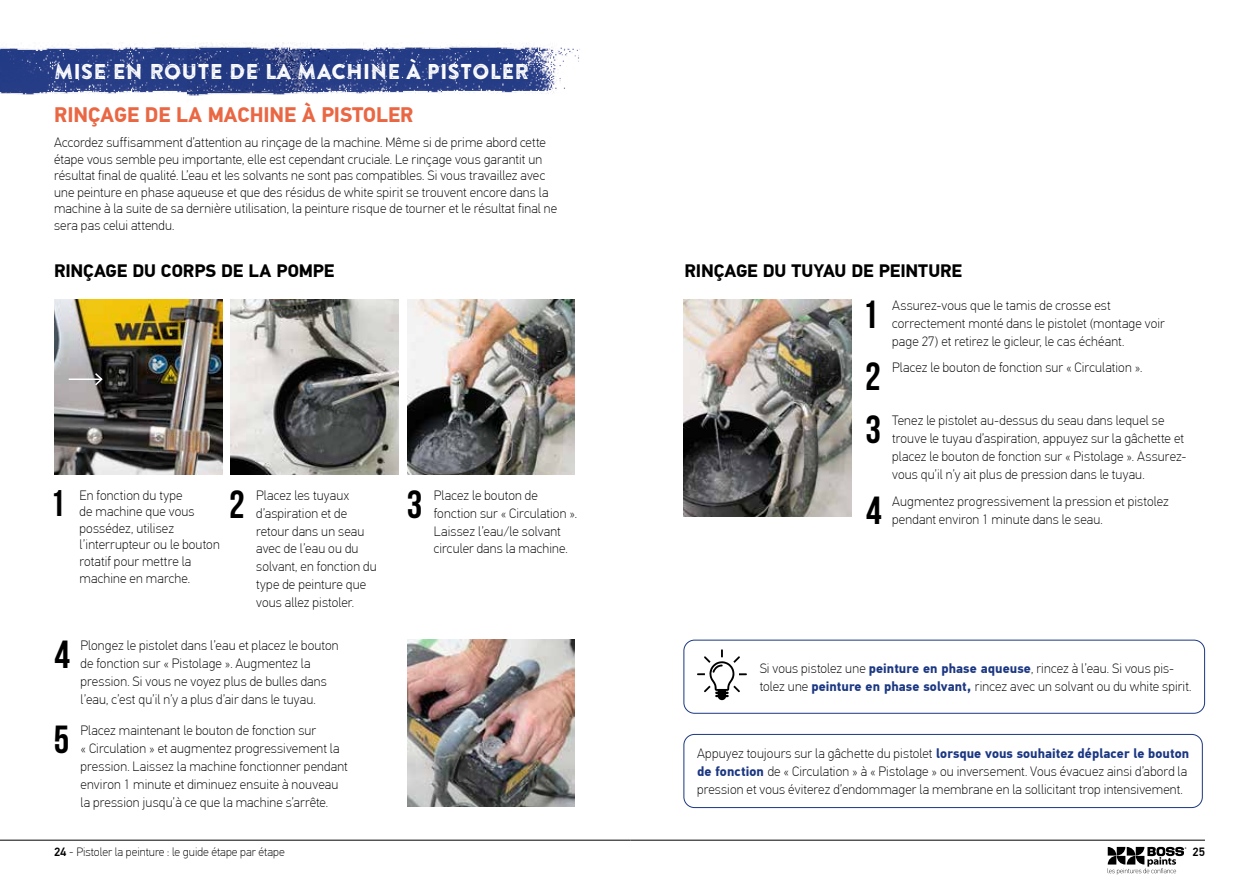
<style>
.page{position:relative;width:1259px;height:893px;background:#fff}
.page>*{position:absolute;margin:0;border:0;box-sizing:border-box;transform-origin:0 0}
.t1{font:700 39.15px "Bebas Neue";color:#000}
.t2{font:700 37.05px "Bebas Neue";color:#000}
.t3{font:21.45px "Brandon Printed Two";color:#fff}
.t4{font:700 21px "PF Din Text Pro";color:#ea6744}
.t5{font:700 18px "PF Din Text Pro";letter-spacing:-.005em;color:#000}
.t6{font:100 13.5px/18px "PF Din Text Pro";letter-spacing:.01em;color:#000}
.t7{font:100 12px "PF Din Text Pro";color:#000}
.t8{font:500 12px "PF Din Text Pro";color:#000}
.s1{font-weight:700;color:#1b3782}
.s2{font-weight:500}
</style>
<div class="page">
<img style="left:683px;top:299px;width:168px;height:218px">
<div style="left:683px;top:734px;width:519px;height:74px;border:1px solid #1b3782;border-radius:11px"></div>
<div style="left:683px;top:640px;width:522px;height:74px;border:1px solid #1b3782;border-radius:11px"></div>
<img style="left:407px;top:299px;width:167px;height:175px">
<img style="left:407px;top:640px;width:167px;height:167px">
<img style="left:54px;top:299px;width:168px;height:175px">
<img style="left:231px;top:299px;width:168px;height:175px">
<img style="left:368px;top:43px;width:212px;height:51px">
<img style="left:0;top:42px;width:368px;height:54px">
<hr style="left:69px;top:378px;width:33px;height:2px;background:#fff">
<svg style="left:93px;top:372px;width:11px;height:15px"></svg>
<svg style="left:697px;top:649px;width:50px;height:51px"></svg>
<hr style="left:0;top:840px;width:630px;height:1px;background:#000">
<hr style="left:630px;top:840px;width:575px;height:1px;background:#000">
<svg style="left:1107px;top:847px;width:79px;height:27px"></svg>
<h3 class="t3" style="left:54px;top:58px;width:476px">MISE EN ROUTE DE LA MACHINE À PISTOLER</h3>
<h3 class="t4" style="left:54px;top:102px;width:361px">RINÇAGE DE LA MACHINE À PISTOLER</h3>
<p class="t6" style="left:54px;top:134px;width:505px;line-height:16.5px">Accordez suffisamment d’attention au rinçage de la machine. Même si de prime abord cette étape vous semble peu importante, elle est cependant cruciale. Le rinçage vous garantit un résultat final de qualité. L’eau et les solvants ne sont pas compatibles. Si vous travaillez avec une peinture en phase aqueuse et que des résidus de white spirit se trouvent encore dans la machine à la suite de sa dernière utilisation, la peinture risque de tourner et le résultat final ne sera pas celui attendu.</p>
<h3 class="t5" style="left:54px;top:260px;width:282px">RINÇAGE DU CORPS DE LA POMPE</h3>
<h2 class="t2" style="left:50px;top:483px;width:16px">1</h2>
<p class="t6" style="left:80px;top:487px;width:142px;line-height:16.5px">En fonction du type<br>de machine que vous possédez, utilisez l’interrupteur ou le bouton rotatif pour mettre la</p>
<p class="t6" style="left:80px;top:570px;width:112px">machine en marche.</p>
<h1 class="t1" style="left:229px;top:482px;width:17px">2</h1>
<p class="t6" style="left:256px;top:486px;width:122px">Placez les tuyaux d’aspiration et de retour dans un seau avec de l’eau ou du solvant, en fonction du type de peinture que vous allez pistoler.</p>
<h1 class="t1" style="left:54px;top:633px;width:17px">4</h1>
<p class="t6" style="left:81px;top:636px;width:260px">Plongez le pistolet dans l’eau et placez le bouton de fonction sur « Pistolage ». Augmentez la pression. Si vous ne voyez plus de bulles dans l’eau, c’est qu’il n’y a plus d’air dans le tuyau.</p>
<h1 class="t1" style="left:54px;top:718px;width:17px">5</h1>
<p class="t6" style="left:81px;top:721px;width:269px">Placez maintenant le bouton de fonction sur<br>« Circulation » et augmentez progressivement la pression. Laissez la machine fonctionner pendant environ 1 minute et diminuez ensuite à nouveau la pression jusqu’à ce que la machine s’arrête.</p>
<h1 class="t1" style="left:407px;top:482px;width:17px">3</h1>
<p class="t6" style="left:434px;top:486px;width:145px">Placez le bouton de fonction sur « Circulation ».<br>Laissez l’eau/le solvant circuler dans la machine.</p>
<h3 class="t5" style="left:684px;top:260px;width:279px">RINÇAGE DU TUYAU DE PEINTURE</h3>
<h1 class="t1" style="left:862px;top:292px;width:17px">1</h1>
<p class="t6" style="left:892px;top:296px;width:274px">Assurez-vous que le tamis de crosse est correctement monté dans le pistolet (montage voir page 27) et retirez le gicleur, le cas échéant.</p>
<h1 class="t1" style="left:865px;top:355px;width:17px">2</h1>
<p class="t6" style="left:892px;top:359px;width:252px">Placez le bouton de fonction sur « Circulation ».</p>
<h1 class="t1" style="left:865px;top:408px;width:17px">3</h1>
<p class="t6" style="left:892px;top:412px;width:296px">Tenez le pistolet au-dessus du seau dans lequel se trouve le tuyau d’aspiration, appuyez sur la gâchette et placez le bouton de fonction sur « Pistolage ». Assurez&shy;vous qu’il n’y ait plus de pression dans le tuyau.</p>
<h1 class="t1" style="left:866px;top:489px;width:17px">4</h1>
<p class="t6" style="left:892px;top:492px;width:278px">Augmentez progressivement la pression et pistolez pendant environ 1 minute dans le seau.</p>
<p class="t6" style="left:759px;top:659px;width:433px">Si vous pistolez une <span class="s1">peinture en phase aqueuse</span>, rincez à l’eau. Si vous pis&shy;tolez une <span class="s1">peinture en phase solvant,</span> rincez avec un solvant ou du white spirit.</p>
<p class="t6" style="left:697px;top:745px;width:494px">Appuyez toujours sur la gâchette du pistolet <span class="s1">lorsque vous souhaitez déplacer le bouton de fonction</span> de « Circulation » à « Pistolage » ou inversement. Vous évacuez ainsi d’abord la pression et vous éviterez d’endommager la membrane en la sollicitant trop intensivement.</p>
<p class="t7" style="left:54px;top:845px;width:232px"><span class="s2">24</span> - Pistoler la peinture : le guide étape par étape</p>
<p class="t8" style="left:1192px;top:844px;width:14px">25</p>
</div>
